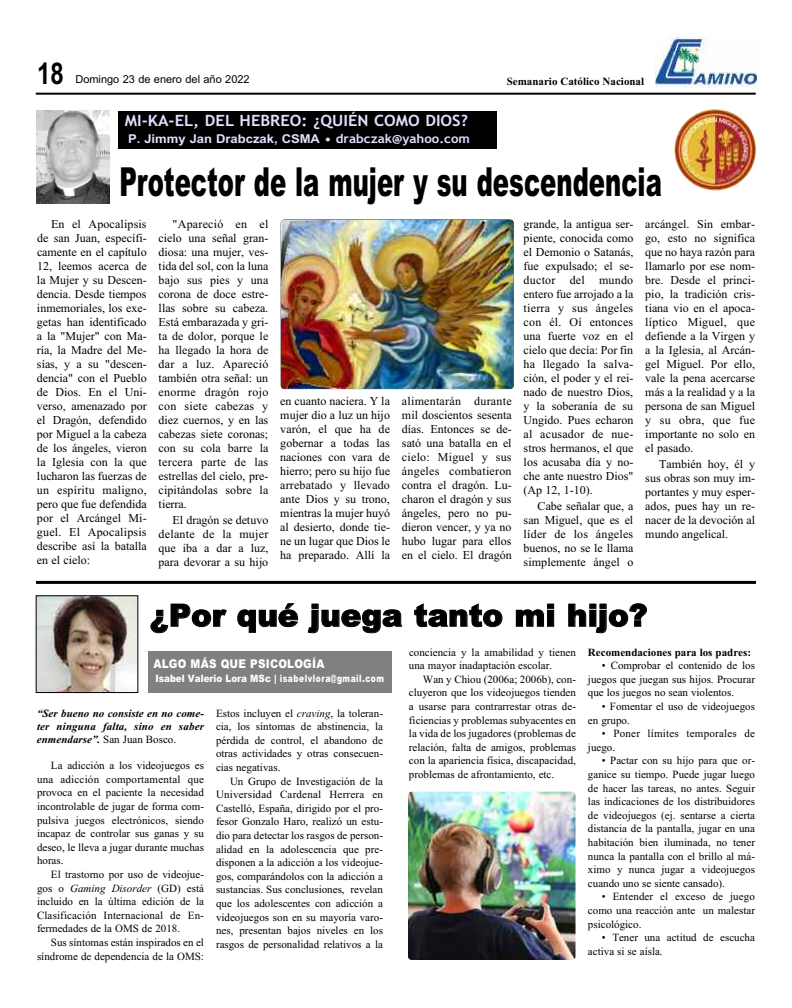
<style>
.page{position:relative;width:792px;height:1008px;background:#fff}
.page>*{position:absolute;margin:0;border:0;box-sizing:border-box;transform-origin:0 0}
.t1{font:900 40.1px "Arial";color:#000;scale:.61 1}
.t2{font:900 30.9px "Arial";color:#000}
.t3{font:700 30px "Arial";color:#000;scale:.8 1}
.t4{font:700 15.6px "Trebuchet MS";color:#e0e0ff;scale:1.07 1}
.t5{font:700 12.2px "Arial";color:#e0e0ff;scale:1.07 1}
.t6{font:12px/14px "Times New Roman";color:#000;text-align:justify}
.t7{font:900 12px "Arial";letter-spacing:.02em;color:#fff;scale:.87 1}
.t8{font:11px/13.6px "Times New Roman";color:#000;text-align:justify}
.t9{font:italic 700 11px/13px "Times New Roman";letter-spacing:.015em;color:#000;text-align:justify}
.t10{font:700 11px "Times New Roman";color:#000}
.t11{font:11px/13.6px "Times New Roman";letter-spacing:.02em;color:#000}
.t12{font:11px "Arial";color:#000}
.t13{font:900 10.2px "Arial";letter-spacing:.035em;color:#fff;scale:.87 1}
.s1{font-family:"Trebuchet MS";font-size:12.4px}
.s2{font-weight:400;font-style:normal}
.s3{font-style:italic}
</style>
<div class="page">
<img style="left:656px;top:37px;width:100px;height:51px">
<hr style="left:36px;top:93px;width:720px;height:2px;background:#000">
<div style="left:118px;top:111px;width:378px;height:38px;background:#000"></div>
<img style="left:36px;top:110px;width:73px;height:93px">
<img style="left:674px;top:109px;width:82px;height:81px;border-radius:50%">
<img style="left:281px;top:220px;width:233px;height:169px">
<img style="left:408px;top:792px;width:168px;height:168px;border-radius:4px">
<img style="left:38px;top:598px;width:98px;height:93px">
<div style="left:148px;top:651px;width:244px;height:42px;background:#808080"></div>
<hr style="left:36px;top:581px;width:720px;height:3px;background:#000">
<h3 class="t3" style="left:37px;top:56px;width:35px">18</h3>
<p class="t12" style="left:75px;top:72px;width:176px">Domingo 23 de enero del año 2022</p>
<p class="t10" style="left:507px;top:75px;width:139px">Semanario Católico Nacional</p>
<p class="t4" style="left:125px;top:111px;width:322px">MI-KA-EL, DEL HEBREO: ¿QUIÉN COMO DIOS?</p>
<p class="t5" style="left:128px;top:132px;width:321px">P. Jimmy Jan Drabczak, CSMA <span class="s1">• drabczak@yahoo.com</span></p>
<h1 class="t1" style="left:119px;top:159px;width:891px">Protector de la mujer y su descendencia</h1>
<p class="t6" style="left:37px;top:217px;width:111px;text-indent:14px">En el Apocalipsis de san Juan, específi&shy;camente en el capítulo 12, leemos acerca de la Mujer y su Descen&shy;dencia. Desde tiempos inmemoriales, los exe&shy;getas han identificado a la "Mujer" con Ma&shy;ría, la Madre del Me&shy;sías, y a su "descen&shy;dencia" con el Pueblo de Dios. En el Uni&shy;verso, amenazado por el Dragón, defendido por Miguel a la cabeza de los ángeles, vieron la Iglesia con la que lucharon las fuerzas de un espíritu maligno, pero que fue defendida por el Arcángel Mi&shy;guel. El Apocalipsis describe así la batalla en el cielo:</p>
<p class="t6" style="left:159px;top:217px;width:111px;text-indent:14px">"Apareció en el cielo una señal gran&shy;diosa: una mujer, ves&shy;tida del sol, con la luna bajo sus pies y una corona de doce estre&shy;llas sobre su cabeza.<br>Está embarazada y gri&shy;ta de dolor, porque le ha llegado la hora de dar a luz. Apareció también otra señal: un enorme dragón rojo con siete cabezas y diez cuernos, y en las cabezas siete coronas; con su cola barre la tercera parte de las estrellas del cielo, pre&shy;cipitándolas sobre la tierra.</p>
<p class="t6" style="left:159px;top:513px;width:111px;text-indent:14px">El dragón se detuvo delante de la mujer que iba a dar a luz, para devorar a su hijo</p>
<p class="t6" style="left:280px;top:394px;width:111px">en cuanto naciera. Y la mujer dio a luz un hijo varón, el que ha de gobernar a todas las naciones con vara de hierro; pero su hijo fue arrebatado y llevado ante Dios y su trono, mientras la mujer huyó al desierto, donde tie&shy;ne un lugar que Dios le ha preparado. Allí la</p>
<p class="t6" style="left:402px;top:394px;width:111px">alimentarán durante mil doscientos sesenta días. Entonces se de&shy;sató una batalla en el cielo: Miguel y sus ángeles combatieron contra el dragón. Lu&shy;charon el dragón y sus ángeles, pero no pu&shy;dieron vencer, y ya no hubo lugar para ellos en el cielo. El dragón</p>
<p class="t6" style="left:524px;top:217px;width:111px">grande, la antigua ser&shy;piente, conocida como el Demonio o Satanás, fue expulsado; el se&shy;ductor del mundo entero fue arrojado a la tierra y sus ángeles con él. Oí entonces una fuerte voz en el cielo que decía: Por fin ha llegado la salva&shy;ción, el poder y el rei&shy;nado de nuestro Dios, y la soberanía de su Ungido. Pues echaron al acusador de nue&shy;stros hermanos, el que los acusaba día y no&shy;che ante nuestro Dios" (Ap 12, 1-10).</p>
<p class="t6" style="left:524px;top:499px;width:111px;text-indent:14px">Cabe señalar que, a san Miguel, que es el líder de los ángeles buenos, no se le llama simplemente ángel o</p>
<p class="t6" style="left:645px;top:217px;width:111px">arcángel. Sin embar&shy;go, esto no significa que no haya razón para llamarlo por ese nom&shy;bre. Desde el princi&shy;pio, la tradición cris&shy;tiana vio en el apoca&shy;líptico Miguel, que defiende a la Virgen y a la Iglesia, al Arcán&shy;gel Miguel. Por ello, vale la pena acercarse más a la realidad y a la persona de san Miguel y su obra, que fue importante no solo en el pasado.</p>
<p class="t6" style="left:645px;top:457px;width:111px;text-indent:14px">También hoy, él y sus obras son muy im&shy;portantes y muy esper&shy;ados, pues hay un re&shy;nacer de la devoción al mundo angelical.</p>
<h2 class="t2" style="left:150px;top:598px;width:499px">¿Por qué juega tanto mi hijo?</h2>
<p class="t7" style="left:153px;top:657px;width:198px">ALGO MÁS QUE PSICOLOGÍA</p>
<p class="t13" style="left:155px;top:673px;width:264px">Isabel Valerio Lora MSc | isabelvlora@gmail.com</p>
<p class="t9" style="left:37px;top:706px;width:169px">“Ser bueno no consiste en no come&shy;ter ninguna falta, sino en saber enmendarse”. <span class="s2">San Juan Bosco.</span></p>
<p class="t8" style="left:37px;top:759px;width:169px;text-indent:14px">La adicción a los videojuegos es una adicción comportamental que provoca en el paciente la necesidad incontrolable de jugar de forma com&shy;pulsiva juegos electrónicos, siendo incapaz de controlar sus ganas y su deseo, le lleva a jugar durante muchas horas.</p>
<p class="t8" style="left:37px;top:867px;width:169px;text-indent:14px">El trastorno por uso de videojue&shy;gos o <span class="s3">Gaming Disorder</span> (GD) está incluido en la última edición de la Clasificación Internacional de En&shy;fermedades de la OMS de 2018.</p>
<p class="t8" style="left:37px;top:935px;width:169px;text-align:right">Sus síntomas están inspirados en el síndrome de dependencia de la OMS:</p>
<p class="t8" style="left:216px;top:706px;width:169px">Estos incluyen el <span class="s3">craving</span>, la toleran&shy;cia, los síntomas de abstinencia, la pérdida de control, el abandono de otras actividades y otras consecuen&shy;cias negativas.</p>
<p class="t8" style="left:216px;top:774px;width:169px;text-indent:14px">Un Grupo de Investigación de la Universidad Cardenal Herrera en Castelló, España, dirigido por el pro&shy;fesor Gonzalo Haro, realizó un estu&shy;dio para detectar los rasgos de person&shy;alidad en la adolescencia que pre&shy;disponen a la adicción a los videojue&shy;gos, comparándolos con la adicción a sustancias. Sus conclusiones, revelan que los adolescentes con adicción a videojuegos son en su mayoría varo&shy;nes, presentan bajos niveles en los rasgos de personalidad relativos a la</p>
<p class="t8" style="left:409px;top:645px;width:169px">conciencia y la amabilidad y tienen una mayor inadaptación escolar.</p>
<p class="t8" style="left:409px;top:672px;width:169px;text-indent:14px">Wan y Chiou (2006a; 2006b), con&shy;cluyeron que los videojuegos tienden a usarse para contrarrestar otras de&shy;ficiencias y problemas subyacentes en la vida de los jugadores (problemas de relación, falta de amigos, problemas con la apariencia física, discapacidad, problemas de afrontamiento, etc.</p>
<p class="t10" style="left:588px;top:645px;width:165px">Recomendaciones para los padres:</p>
<p class="t8" style="left:588px;top:659px;width:169px;text-indent:14px">• Comprobar el contenido de los juegos que juegan sus hijos. Procurar que los juegos no sean violentos.</p>
<p class="t8" style="left:588px;top:699px;width:168px;text-indent:14px">• Fomentar el uso de videojuegos en grupo.</p>
<p class="t11" style="left:588px;top:727px;width:169px;text-indent:14px">• Poner límites temporales de juego.</p>
<p class="t8" style="left:588px;top:754px;width:169px;text-indent:14px">• Pactar con su hijo para que or&shy;ganice su tiempo. Puede jugar luego de hacer las tareas, no antes. Seguir las indicaciones de los distribuidores de videojuegos (ej. sentarse a cierta distancia de la pantalla, jugar en una habitación bien iluminada, no tener nunca la pantalla con el brillo al má&shy;ximo y nunca jugar a videojuegos cuando uno se siente cansado).</p>
<p class="t8" style="left:588px;top:890px;width:169px;text-indent:14px">• Entender el exceso de juego como una reacción ante un malestar psicológico.</p>
<p class="t8" style="left:588px;top:931px;width:169px;text-indent:14px">• Tener una actitud de escucha activa si se aísla.</p>
</div>
